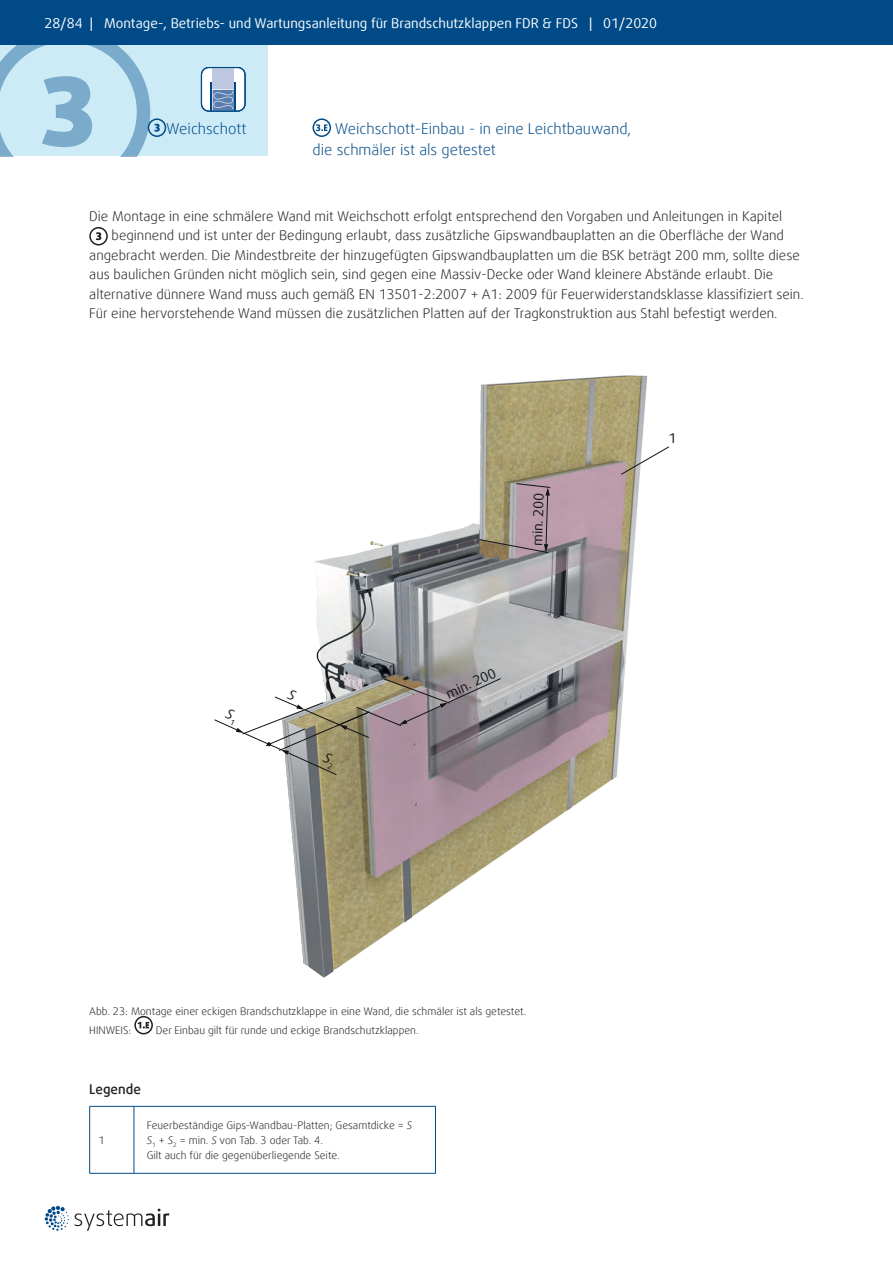
<style>
.page{position:relative;width:893px;height:1263px;background:#fff}
.page>*{position:absolute;margin:0;border:0;box-sizing:border-box;transform-origin:0 0}
.t1{font:300 15px/21px "Daxline Offc Pro";color:#004b87}
.t2{font:300 13.5px "Daxline Offc Pro";color:#231f20}
.t3{font:13.5px "Daxline Offc Pro";color:#fff}
.t4{font:13.5px "Daxline Offc Pro";color:#111314}
.t5{font:500 13.5px "Daxline Offc Pro";color:#231f20}
.t6{font:300 10.5px/15px "Daxline Offc Pro";color:#231f20}
.s1{font-style:italic}
</style>
<div class="page">
<div style="left:0;top:45px;width:268px;height:111px;background:#ccebf7"></div>
<div style="left:148px;top:118px;width:18px;height:19px;border:2px solid #004b87;border-radius:50%"></div>
<svg style="left:0;top:45px;width:160px;height:111px"></svg>
<svg style="left:201px;top:67px;width:45px;height:45px;background:#a4bad3"></svg>
<svg style="left:44px;top:1205px;width:125px;height:26px"></svg>
<div style="left:0;top:0;width:893px;height:45px;background:#004b87"></div>
<div style="left:313px;top:118px;width:18px;height:19px;border:2px solid #004b87;border-radius:50%"></div>
<svg style="left:316px;top:124px;width:11px;height:7px"></svg>
<div style="left:89px;top:227px;width:19px;height:18px;border:2px solid #231f20;border-radius:50%"></div>
<svg style="left:96px;top:232px;width:5px;height:8px"></svg>
<div style="left:134px;top:1016px;width:19px;height:18px;border:2px solid #231f20;border-radius:50%"></div>
<svg style="left:138px;top:1022px;width:11px;height:6px"></svg>
<hr style="left:89px;top:1106px;width:45px;height:1px;background:#004b87">
<hr style="left:89px;top:1107px;width:1px;height:66px;background:#004b87">
<hr style="left:134px;top:1106px;width:302px;height:1px;background:#004b87">
<hr style="left:134px;top:1107px;width:1px;height:66px;background:#004b87">
<hr style="left:435px;top:1107px;width:1px;height:66px;background:#004b87">
<hr style="left:89px;top:1173px;width:45px;height:1px;background:#004b87">
<hr style="left:134px;top:1173px;width:302px;height:1px;background:#004b87">
<img style="left:286px;top:375px;width:362px;height:603px">
<svg style="left:479px;top:483px;width:72px;height:70px;background:#a8968f"></svg>
<svg style="left:620px;top:446px;width:49px;height:29px"></svg>
<svg style="left:214px;top:678px;width:287px;height:98px"></svg>
<p class="t3" style="left:45px;top:14px;width:614px">28/84 | Montage-, Betriebs- und Wartungsanleitung für Brandschutzklappen FDR &amp; FDS | 01/2020</p>
<p class="t1" style="left:166px;top:118px;width:82px">Weichschott</p>
<p class="t1" style="left:313px;top:118px;width:320px;text-indent:22px">Weichschott-Einbau - in eine Leichtbauwand, die schmäler ist als getestet</p>
<p class="t2" style="left:89px;top:207px;width:694px">Die Montage in eine schmälere Wand mit Weichschott erfolgt entsprechend den Vorgaben und Anleitungen in Kapitel</p>
<p class="t2" style="left:112px;top:226px;width:674px">beginnend und ist unter der Bedingung erlaubt, dass zusätzliche Gipswandbauplatten an die Oberfläche der Wand</p>
<p class="t2" style="left:89px;top:246px;width:712px">angebracht werden. Die Mindestbreite der hinzugefügten Gipswandbauplatten um die BSK beträgt 200 mm, sollte diese</p>
<p class="t2" style="left:89px;top:265px;width:685px">aus baulichen Gründen nicht möglich sein, sind gegen eine Massiv-Decke oder Wand kleinere Abstände erlaubt. Die</p>
<p class="t2" style="left:89px;top:285px;width:716px">alternative dünnere Wand muss auch gemäß EN 13501-2:2007 + A1: 2009 für Feuerwiderstandsklasse klassifiziert sein.</p>
<p class="t2" style="left:89px;top:304px;width:690px">Für eine hervorstehende Wand müssen die zusätzlichen Platten auf der Tragkonstruktion aus Stahl befestigt werden.</p>
<p class="t4" style="left:528px;top:546px;width:55px;rotate:-88deg">min. 200</p>
<p class="t4" style="left:443px;top:686px;width:55px;rotate:-25deg">min. 200</p>
<p class="t6" style="left:89px;top:1002px;width:439px;line-height:19.2px">Abb. 23: Montage einer eckigen Brandschutzklappe in eine Wand, die schmäler ist als getestet.<br>HINWEIS:</p>
<p class="t6" style="left:156px;top:1023px;width:264px">Der Einbau gilt für runde und eckige Brandschutzklappen.</p>
<p class="t5" style="left:89px;top:1080px;width:53px">Legende</p>
<p class="t6" style="left:99px;top:1133px;width:8px">1</p>
<p class="t6" style="left:147px;top:1118px;width:267px">Feuerbeständige Gips-Wandbau-Platten; Gesamtdicke = <span class="s1">S<br>S</span><sub>1</sub> + <span class="s1">S</span><sub>2</sub> = min. <span class="s1">S</span> von Tab. 3 oder Tab. 4.<br>Gilt auch für die gegenüberliegende Seite.</p>
<p class="t4" style="left:669px;top:429px;width:9px">1</p>
</div>
